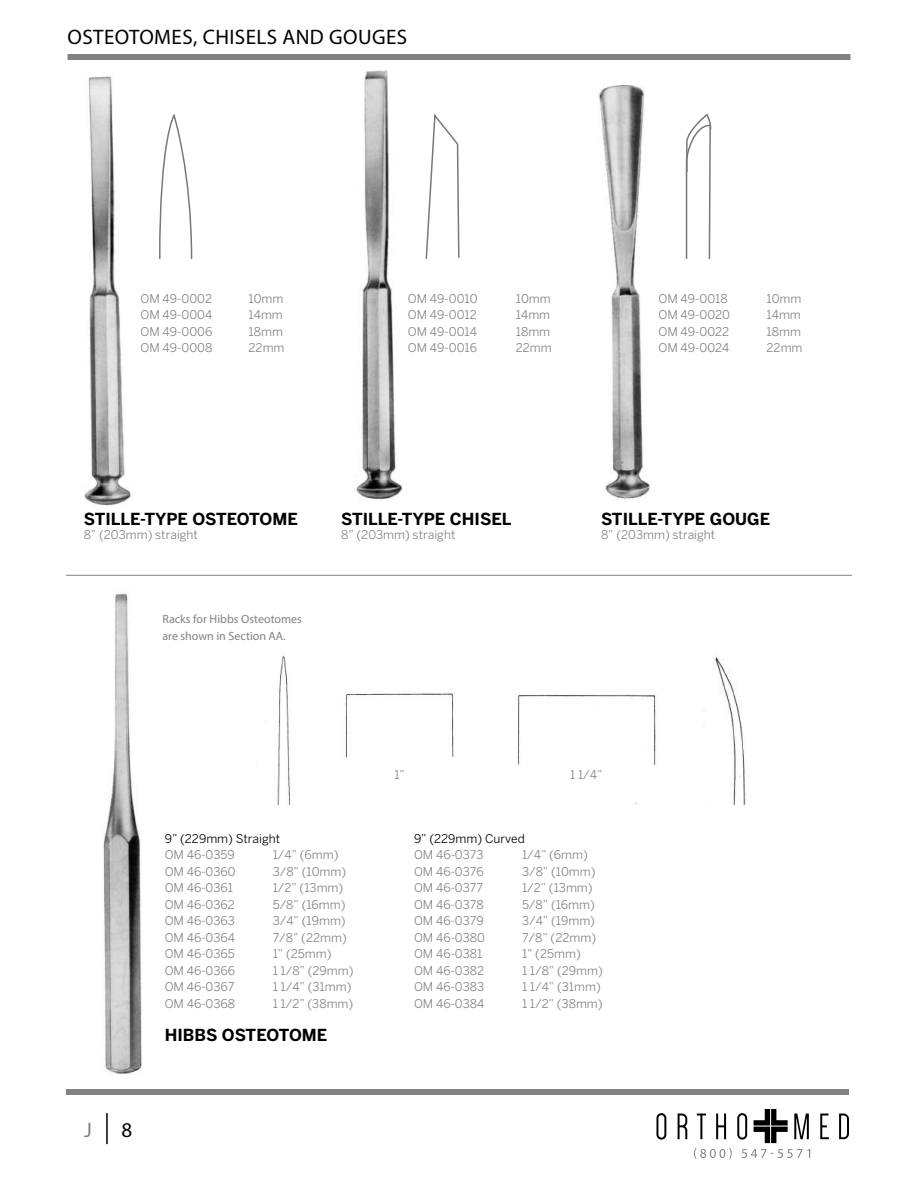
<style>
.page{position:relative;width:918px;height:1188px;background:#fff}
.page>*{position:absolute;margin:0;border:0;box-sizing:border-box;transform-origin:0 0}
.t1{font:21px "Myriad Pro";letter-spacing:.02em;color:#000}
.t2{font:21px "Myriad Pro";color:#818285}
.t3{font:700 16.5px "Benton Sans";color:#000}
.t4{font:12px "Benton Sans";color:#818285}
.t5{font:12px/16.5px "Myriad Pro";color:#818285}
.t6{font:12px "Benton Sans";color:#000}
</style>
<div class="page">
<hr style="left:66px;top:575px;width:786px;height:1px;background:#818285">
<img style="left:84px;top:76px;width:48px;height:430px">
<img style="left:354px;top:70px;width:49px;height:430px">
<img style="left:599px;top:85px;width:52px;height:414px">
<img style="left:103px;top:593px;width:40px;height:481px">
<img style="left:277px;top:653px;width:470px;height:152px">
<svg style="left:159px;top:115px;width:34px;height:144px"></svg>
<svg style="left:685px;top:115px;width:27px;height:144px"></svg>
<svg style="left:425px;top:114px;width:35px;height:145px"></svg>
<div style="left:68px;top:54px;width:782px;height:6px;background:#818285"></div>
<div style="left:66px;top:1089px;width:783px;height:6px;background:#818285"></div>
<svg style="left:656px;top:1113px;width:10px;height:27px"></svg>
<svg style="left:678px;top:1114px;width:9px;height:25px"></svg>
<svg style="left:694px;top:1109px;width:116px;height:50px"></svg>
<svg style="left:820px;top:1114px;width:9px;height:25px"></svg>
<svg style="left:839px;top:1114px;width:10px;height:25px"></svg>
<hr style="left:106px;top:1114px;width:2px;height:30px;background:#000101">
<h1 class="t1" style="left:68px;top:24px;width:341px">OSTEOTOMES, CHISELS AND GOUGES</h1>
<p class="t4" style="left:141px;top:291px;width:73px">OM 49-0002</p>
<p class="t4" style="left:249px;top:291px;width:36px">10mm</p>
<p class="t4" style="left:141px;top:308px;width:73px">OM 49-0004</p>
<p class="t4" style="left:249px;top:308px;width:36px">14mm</p>
<p class="t4" style="left:141px;top:324px;width:73px">OM 49-0006</p>
<p class="t4" style="left:249px;top:324px;width:36px">18mm</p>
<p class="t4" style="left:141px;top:341px;width:73px">OM 49-0008</p>
<p class="t4" style="left:249px;top:341px;width:37px">22mm</p>
<p class="t4" style="left:408px;top:291px;width:71px">OM 49-0010</p>
<p class="t4" style="left:516px;top:291px;width:36px">10mm</p>
<p class="t4" style="left:408px;top:308px;width:70px">OM 49-0012</p>
<p class="t4" style="left:516px;top:308px;width:36px">14mm</p>
<p class="t4" style="left:408px;top:324px;width:71px">OM 49-0014</p>
<p class="t4" style="left:516px;top:324px;width:36px">18mm</p>
<p class="t4" style="left:408px;top:341px;width:71px">OM 49-0016</p>
<p class="t4" style="left:516px;top:341px;width:37px">22mm</p>
<p class="t4" style="left:659px;top:291px;width:71px">OM 49-0018</p>
<p class="t4" style="left:767px;top:291px;width:36px">10mm</p>
<p class="t4" style="left:659px;top:308px;width:73px">OM 49-0020</p>
<p class="t4" style="left:767px;top:308px;width:36px">14mm</p>
<p class="t4" style="left:659px;top:324px;width:72px">OM 49-0022</p>
<p class="t4" style="left:767px;top:324px;width:36px">18mm</p>
<p class="t4" style="left:659px;top:341px;width:72px">OM 49-0024</p>
<p class="t4" style="left:767px;top:341px;width:37px">22mm</p>
<h2 class="t3" style="left:84px;top:510px;width:216px">STILLE-TYPE OSTEOTOME</h2>
<p class="t4" style="left:84px;top:527px;width:116px">8” (203mm) straight</p>
<p class="t5" style="left:162px;top:611px;width:141px">Racks for Hibbs Osteotomes are shown in Section AA.</p>
<h2 class="t3" style="left:341px;top:510px;width:172px">STILLE-TYPE CHISEL</h2>
<p class="t4" style="left:341px;top:527px;width:116px">8” (203mm) straight</p>
<h2 class="t3" style="left:601px;top:510px;width:171px">STILLE-TYPE GOUGE</h2>
<p class="t4" style="left:601px;top:527px;width:116px">8” (203mm) straight</p>
<h1 class="t2" style="left:84px;top:1117px;width:9px">J</h1>
<h1 class="t1" style="left:121px;top:1117px;width:12px">8</h1>
<p class="t6" style="left:165px;top:831px;width:117px">9” (229mm) Straight</p>
<p class="t4" style="left:165px;top:848px;width:72px">OM 46-0359</p>
<p class="t4" style="left:273px;top:848px;width:67px">1/4” (6mm)</p>
<p class="t4" style="left:165px;top:864px;width:73px">OM 46-0360</p>
<p class="t4" style="left:273px;top:864px;width:75px">3/8” (10mm)</p>
<p class="t4" style="left:165px;top:881px;width:70px">OM 46-0361</p>
<p class="t4" style="left:273px;top:881px;width:72px">1/2” (13mm)</p>
<p class="t4" style="left:165px;top:897px;width:72px">OM 46-0362</p>
<p class="t4" style="left:273px;top:897px;width:74px">5/8” (16mm)</p>
<p class="t4" style="left:165px;top:914px;width:72px">OM 46-0363</p>
<p class="t4" style="left:273px;top:914px;width:75px">3/4” (19mm)</p>
<p class="t4" style="left:165px;top:930px;width:72px">OM 46-0364</p>
<p class="t4" style="left:273px;top:930px;width:76px">7/8” (22mm)</p>
<p class="t4" style="left:165px;top:947px;width:72px">OM 46-0365</p>
<p class="t4" style="left:273px;top:947px;width:60px">1” (25mm)</p>
<p class="t4" style="left:165px;top:963px;width:72px">OM 46-0366</p>
<p class="t4" style="left:273px;top:963px;width:82px">1 1/8” (29mm)</p>
<p class="t4" style="left:165px;top:980px;width:71px">OM 46-0367</p>
<p class="t4" style="left:273px;top:980px;width:80px">1 1/4” (31mm)</p>
<p class="t4" style="left:165px;top:996px;width:72px">OM 46-0368</p>
<p class="t4" style="left:273px;top:996px;width:82px">1 1/2” (38mm)</p>
<h2 class="t3" style="left:165px;top:1025px;width:164px">HIBBS OSTEOTOME</h2>
<p class="t4" style="left:394px;top:768px;width:12px">1”</p>
<p class="t4" style="left:570px;top:768px;width:34px">1 1/4”</p>
<p class="t6" style="left:414px;top:831px;width:112px">9” (229mm) Curved</p>
<p class="t4" style="left:414px;top:848px;width:71px">OM 46-0373</p>
<p class="t4" style="left:522px;top:848px;width:67px">1/4” (6mm)</p>
<p class="t4" style="left:414px;top:864px;width:71px">OM 46-0376</p>
<p class="t4" style="left:522px;top:864px;width:75px">3/8” (10mm)</p>
<p class="t4" style="left:414px;top:881px;width:71px">OM 46-0377</p>
<p class="t4" style="left:522px;top:881px;width:72px">1/2” (13mm)</p>
<p class="t4" style="left:414px;top:897px;width:71px">OM 46-0378</p>
<p class="t4" style="left:522px;top:897px;width:74px">5/8” (16mm)</p>
<p class="t4" style="left:414px;top:914px;width:71px">OM 46-0379</p>
<p class="t4" style="left:522px;top:914px;width:75px">3/4” (19mm)</p>
<p class="t4" style="left:414px;top:930px;width:73px">OM 46-0380</p>
<p class="t4" style="left:522px;top:930px;width:76px">7/8” (22mm)</p>
<p class="t4" style="left:414px;top:947px;width:70px">OM 46-0381</p>
<p class="t4" style="left:522px;top:947px;width:60px">1” (25mm)</p>
<p class="t4" style="left:414px;top:963px;width:72px">OM 46-0382</p>
<p class="t4" style="left:522px;top:963px;width:82px">1 1/8” (29mm)</p>
<p class="t4" style="left:414px;top:980px;width:72px">OM 46-0383</p>
<p class="t4" style="left:522px;top:980px;width:80px">1 1/4” (31mm)</p>
<p class="t4" style="left:414px;top:996px;width:72px">OM 46-0384</p>
<p class="t4" style="left:522px;top:996px;width:82px">1 1/2” (38mm)</p>
</div>
